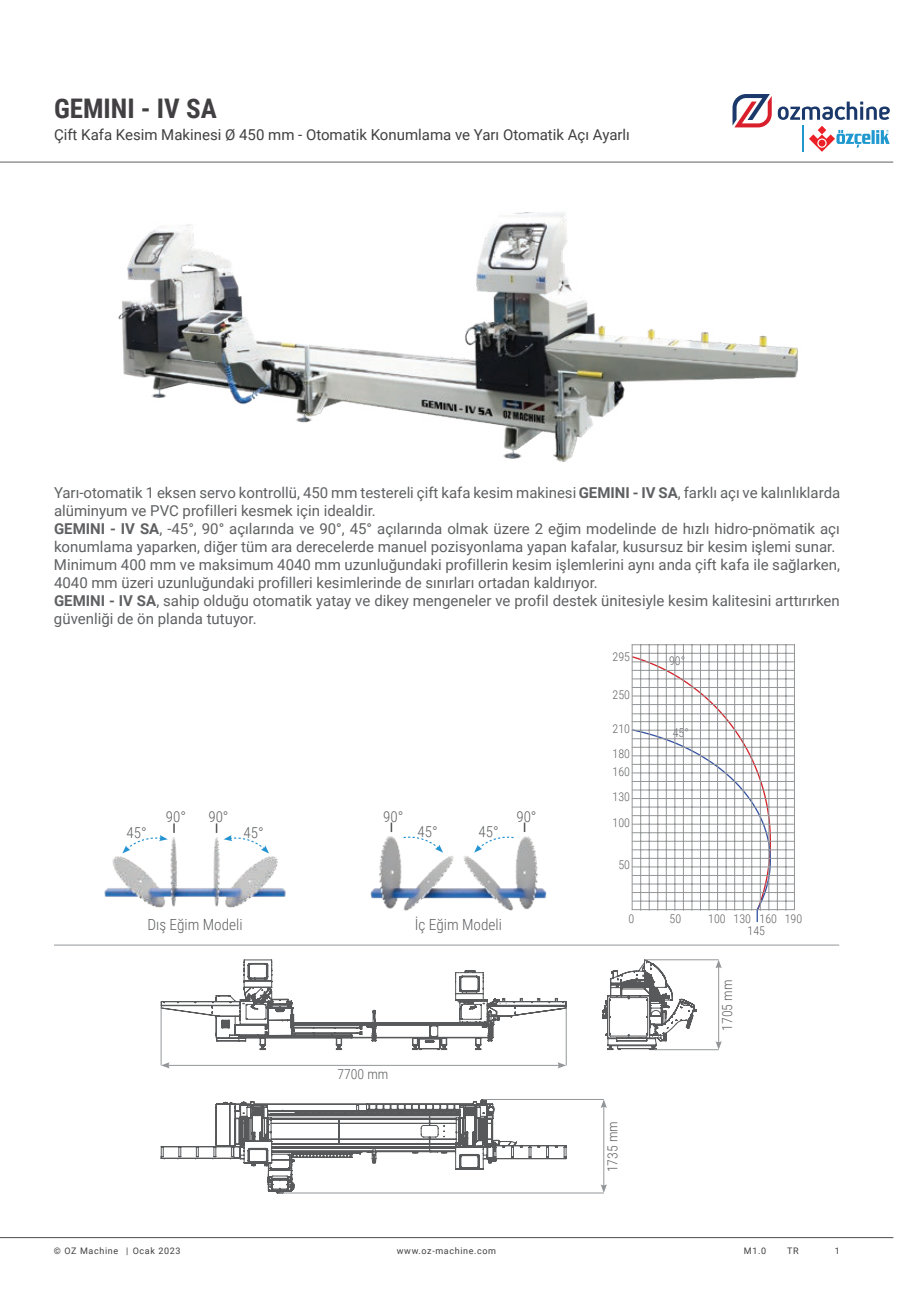
<style>
.page{position:relative;width:906px;height:1289px;background:#fff}
.page>*{position:absolute;margin:0;border:0;box-sizing:border-box;transform-origin:0 0}
.t1{font:700 27px "Roboto Condensed";color:#413f41}
.t2{font:300 15.3px "Roboto Condensed";color:#5f6062}
.t3{font:15px/18px "Roboto";color:#5f6062}
.t4{font:15px "Roboto";color:#413f41}
.t5{font:300 15px "Roboto Condensed";color:#5f6062}
.t6{font:300 13.8px "Roboto Condensed";color:#5f6062}
.t7{font:300 12px/25.3px "Roboto Condensed";color:#5f6062}
.t8{font:9px "Roboto";letter-spacing:.07em;color:#413f41}
.s1{font-weight:700}
</style>
<div class="page">
<hr style="left:0;top:162px;width:893px;height:1px;background:#5f6062">
<hr style="left:0;top:1237px;width:893px;height:1px;background:#5f6062">
<img style="left:118px;top:212px;width:680px;height:250px">
<hr style="left:54px;top:944px;width:785px;height:1px;background:#939698">
<hr style="left:794px;top:644px;width:1px;height:265px;background:#939698">
<hr style="left:632px;top:909px;width:162px;height:1px;background:#939698">
<hr style="left:632px;top:644px;width:1px;height:265px;background:#939698">
<hr style="left:640px;top:644px;width:1px;height:266px;background:#939698">
<hr style="left:649px;top:644px;width:1px;height:266px;background:#939698">
<hr style="left:657px;top:644px;width:1px;height:266px;background:#939698">
<hr style="left:666px;top:644px;width:1px;height:266px;background:#939698">
<hr style="left:674px;top:644px;width:1px;height:266px;background:#939698">
<hr style="left:683px;top:644px;width:1px;height:266px;background:#939698">
<hr style="left:691px;top:644px;width:1px;height:266px;background:#939698">
<hr style="left:700px;top:644px;width:1px;height:266px;background:#939698">
<hr style="left:709px;top:644px;width:1px;height:266px;background:#939698">
<hr style="left:717px;top:644px;width:1px;height:266px;background:#939698">
<hr style="left:726px;top:644px;width:1px;height:266px;background:#939698">
<hr style="left:734px;top:644px;width:1px;height:266px;background:#939698">
<hr style="left:743px;top:644px;width:1px;height:266px;background:#939698">
<hr style="left:751px;top:644px;width:1px;height:266px;background:#939698">
<hr style="left:760px;top:644px;width:1px;height:266px;background:#939698">
<hr style="left:768px;top:644px;width:1px;height:266px;background:#939698">
<hr style="left:777px;top:644px;width:1px;height:266px;background:#939698">
<hr style="left:785px;top:644px;width:1px;height:266px;background:#939698">
<hr style="left:632px;top:900px;width:162px;height:1px;background:#939698">
<hr style="left:632px;top:892px;width:162px;height:1px;background:#939698">
<hr style="left:632px;top:883px;width:162px;height:1px;background:#939698">
<hr style="left:632px;top:875px;width:162px;height:1px;background:#939698">
<hr style="left:632px;top:866px;width:162px;height:1px;background:#939698">
<hr style="left:632px;top:858px;width:162px;height:1px;background:#939698">
<hr style="left:632px;top:849px;width:162px;height:1px;background:#939698">
<hr style="left:632px;top:841px;width:162px;height:1px;background:#939698">
<hr style="left:632px;top:832px;width:162px;height:1px;background:#939698">
<hr style="left:632px;top:824px;width:162px;height:1px;background:#939698">
<hr style="left:632px;top:815px;width:162px;height:1px;background:#939698">
<hr style="left:632px;top:806px;width:162px;height:1px;background:#939698">
<hr style="left:632px;top:798px;width:162px;height:1px;background:#939698">
<hr style="left:632px;top:789px;width:162px;height:1px;background:#939698">
<hr style="left:632px;top:781px;width:162px;height:1px;background:#939698">
<hr style="left:632px;top:772px;width:162px;height:1px;background:#939698">
<hr style="left:632px;top:764px;width:162px;height:1px;background:#939698">
<hr style="left:632px;top:755px;width:162px;height:1px;background:#939698">
<hr style="left:632px;top:747px;width:162px;height:1px;background:#939698">
<hr style="left:632px;top:738px;width:162px;height:1px;background:#939698">
<hr style="left:632px;top:730px;width:162px;height:1px;background:#939698">
<hr style="left:632px;top:721px;width:162px;height:1px;background:#939698">
<hr style="left:632px;top:713px;width:162px;height:1px;background:#939698">
<hr style="left:632px;top:704px;width:162px;height:1px;background:#939698">
<hr style="left:632px;top:695px;width:162px;height:1px;background:#939698">
<hr style="left:632px;top:687px;width:162px;height:1px;background:#939698">
<hr style="left:632px;top:678px;width:162px;height:1px;background:#939698">
<hr style="left:632px;top:670px;width:162px;height:1px;background:#939698">
<hr style="left:632px;top:661px;width:162px;height:1px;background:#939698">
<hr style="left:632px;top:653px;width:162px;height:1px;background:#939698">
<hr style="left:632px;top:644px;width:162px;height:1px;background:#939698">
<svg style="left:631px;top:655px;width:140px;height:267px"></svg>
<img style="left:104px;top:837px;width:182px;height:71px">
<svg style="left:122px;top:823px;width:53px;height:30px"></svg>
<svg style="left:224px;top:835px;width:45px;height:18px"></svg>
<img style="left:371px;top:836px;width:175px;height:74px">
<svg style="left:474px;top:836px;width:41px;height:16px"></svg>
<svg style="left:402px;top:836px;width:41px;height:16px"></svg>
<svg style="left:161px;top:959px;width:535px;height:234px"></svg>
<hr style="left:161px;top:1007px;width:1px;height:58px;background:#939698">
<hr style="left:566px;top:1007px;width:1px;height:58px;background:#939698">
<hr style="left:167px;top:1065px;width:393px;height:1px;background:#939698">
<svg style="left:161px;top:1062px;width:9px;height:6px"></svg>
<svg style="left:557px;top:1062px;width:9px;height:6px"></svg>
<hr style="left:644px;top:959px;width:74px;height:1px;background:#939698">
<hr style="left:654px;top:1049px;width:64px;height:1px;background:#939698">
<hr style="left:718px;top:965px;width:1px;height:78px;background:#939698">
<svg style="left:715px;top:959px;width:7px;height:9px"></svg>
<svg style="left:715px;top:1041px;width:7px;height:8px"></svg>
<hr style="left:483px;top:1099px;width:121px;height:1px;background:#939698">
<hr style="left:280px;top:1192px;width:324px;height:1px;background:#939698">
<hr style="left:603px;top:1105px;width:1px;height:81px;background:#939698">
<svg style="left:600px;top:1099px;width:7px;height:9px"></svg>
<svg style="left:600px;top:1184px;width:7px;height:8px"></svg>
<svg style="left:802px;top:126px;width:1px;height:26px"></svg>
<svg style="left:777px;top:102px;width:113px;height:18px"></svg>
<svg style="left:732px;top:94px;width:39px;height:33px"></svg>
<svg style="left:809px;top:126px;width:81px;height:26px"></svg>
<h1 class="t1" style="left:54px;top:89px;width:164px">GEMINI - IV SA</h1>
<p class="t4" style="left:54px;top:124px;width:577px">Çift Kafa Kesim Makinesi Ø 450 mm - Otomatik Konumlama ve Yarı Otomatik Açı Ayarlı</p>
<p class="t3" style="left:54px;top:483px;width:787px">Yarı-otomatik 1 eksen servo kontrollü, 450 mm testereli çift kafa kesim makinesi <span class="s1">GEMINI - IV SA</span>, farklı açı ve kalınlıklarda alüminyum ve PVC profilleri kesmek için idealdir.<br><span class="s1">GEMINI - IV SA</span>, -45°, 90° açılarında ve 90°, 45° açılarında olmak üzere 2 eğim modelinde de hızlı hidro-pnömatik açı konumlama yaparken, diğer tüm ara derecelerde manuel pozisyonlama yapan kafalar, kusursuz bir kesim işlemi sunar.<br>Minimum 400 mm ve maksimum 4040 mm uzunluğundaki profillerin kesim işlemlerini aynı anda çift kafa ile sağlarken, 4040 mm üzeri uzunluğundaki profilleri kesimlerinde de sınırları ortadan kaldırıyor.<br><span class="s1">GEMINI - IV SA</span>, sahip olduğu otomatik yatay ve dikey mengeneler ve profil destek ünitesiyle kesim kalitesini arttırırken güvenliği de ön planda tutuyor.</p>
<p class="t7" style="left:612px;top:643px;width:19px">295</p>
<p class="t7" style="left:612px;top:681px;width:19px">250</p>
<p class="t7" style="left:673px;top:719px;width:18px">45°</p>
<p class="t7" style="left:669px;top:648px;width:18px">90°</p>
<p class="t7" style="left:612px;top:715px;width:19px">210<br>180</p>
<p class="t7" style="left:612px;top:758px;width:19px;line-height:24.9px">160<br>130</p>
<p class="t7" style="left:612px;top:809px;width:19px">100</p>
<p class="t7" style="left:618px;top:851px;width:13px">50</p>
<p class="t5" style="left:383px;top:805px;width:22px">90°</p>
<p class="t5" style="left:516px;top:805px;width:22px">90°</p>
<p class="t5" style="left:418px;top:821px;width:22px">45°</p>
<p class="t5" style="left:478px;top:821px;width:22px">45°</p>
<p class="t5" style="left:166px;top:806px;width:22px">90°</p>
<p class="t5" style="left:208px;top:806px;width:22px">90°</p>
<p class="t5" style="left:127px;top:822px;width:22px">45°</p>
<p class="t5" style="left:244px;top:822px;width:22px">45°</p>
<p class="t2" style="left:147px;top:914px;width:97px">Dış Eğim Modeli</p>
<p class="t2" style="left:415px;top:914px;width:89px">İç Eğim Modeli</p>
<p class="t6" style="left:337px;top:1064px;width:52px">7700 mm</p>
<p class="t7" style="left:628px;top:905px;width:7px">0</p>
<p class="t7" style="left:669px;top:905px;width:13px">50</p>
<p class="t7" style="left:747px;top:911px;width:31px;line-height:12px;text-indent:-39px">100 130 160<br>145</p>
<p class="t7" style="left:785px;top:905px;width:19px">190</p>
<p class="t6" style="left:717px;top:1030px;width:52px;rotate:-90deg">1705 mm</p>
<p class="t6" style="left:603px;top:1172px;width:52px;rotate:-90deg">1735 mm</p>
<p class="t8" style="left:54px;top:1244px;width:128px">© OZ Machine | Ocak 2023</p>
<p class="t8" style="left:397px;top:1244px;width:101px">www.oz-machine.com</p>
<p class="t8" style="left:744px;top:1244px;width:24px">M1.0</p>
<p class="t8" style="left:787px;top:1244px;width:13px">TR</p>
<p class="t8" style="left:835px;top:1244px;width:7px">1</p>
</div>
